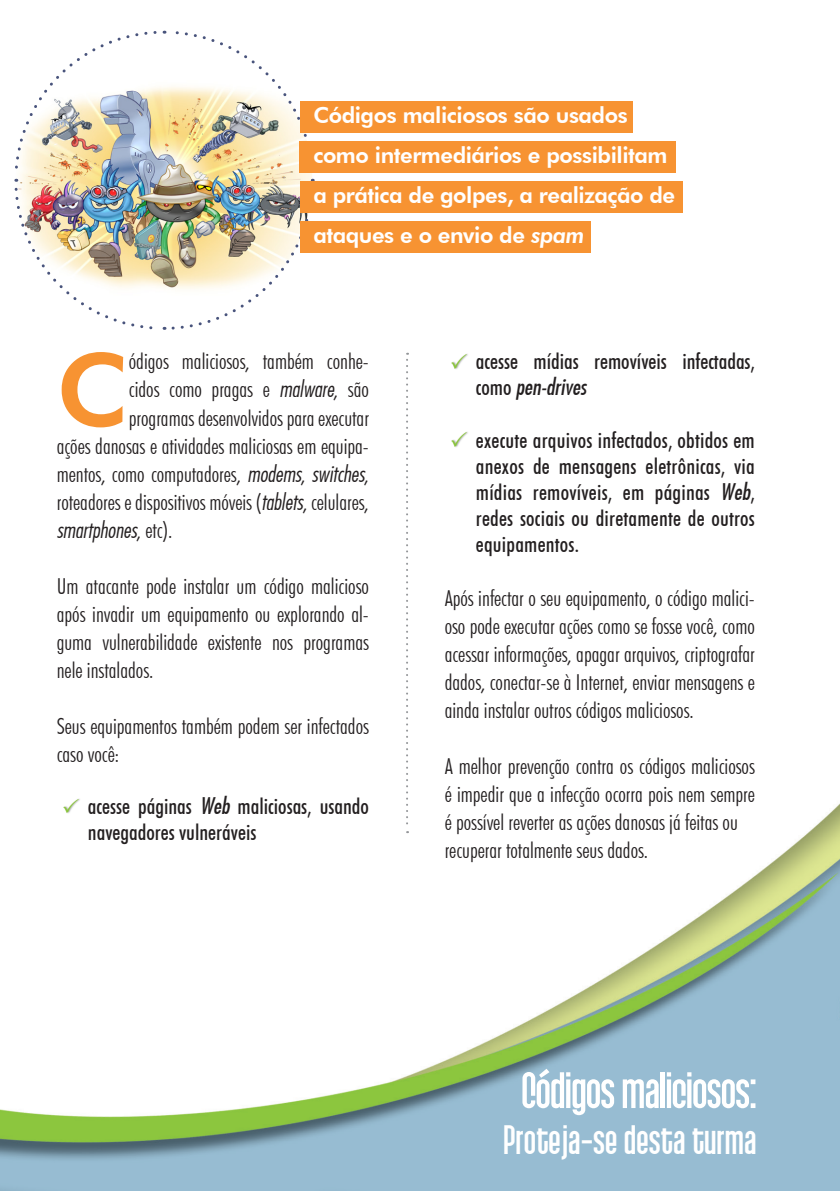
<style>
.page{position:relative;width:840px;height:1191px;background:#fff}
.page>*{position:absolute;margin:0;border:0;box-sizing:border-box;transform-origin:0 0}
.t1{font:800 100.4px "Futura BT";color:#f79332}
.t2{font:50px "Qhytsdakx";letter-spacing:-.02em;color:#fff}
.t3{font:40px "Qhytsdakx";color:#fff}
.t4{font:300 condensed 22px/28px "Futura BT";color:#231f20;text-align:justify}
.t5{font:500 condensed 22px/26px "Futura BT";color:#231f20}
.t6{font:800 22px/40px "Futura BT";letter-spacing:-.02em;color:#fff}
.t7{font:22px "Futura Lt Cn BT Italic";color:#231f20}
.s1{font-style:italic}
.s2{font-family:"Futura Lt Cn BT Italic";font-weight:400;font-stretch:normal}
.s3{font-family:"Futura BT";font-weight:300;font-stretch:condensed}
.s4{font-family:"Futura Md Cn BT Italic";font-weight:400;font-stretch:normal}
</style>
<div class="page">
<img style="left:0;top:804px;width:839px;height:387px">
<img style="left:14px;top:30px;width:301px;height:300px">
<div style="left:300px;top:101px;width:332px;height:31px;background:#f79332"></div>
<div style="left:300px;top:141px;width:375px;height:31px;background:#f79332"></div>
<div style="left:300px;top:181px;width:381px;height:31px;background:#f79332"></div>
<div style="left:300px;top:221px;width:290px;height:32px;background:#f79332"></div>
<svg style="left:406px;top:353px;width:2px;height:480px"></svg>
<img style="left:63px;top:799px;width:17px;height:15px">
<img style="left:451px;top:354px;width:17px;height:15px">
<img style="left:451px;top:432px;width:17px;height:15px">
<p class="t6" style="left:313px;top:95px;width:363px">Códigos maliciosos são usados como intermediários e possibilitam a prática de golpes, a realização de ataques e o envio de <span class="s1">spam</span></p>
<p class="t1" style="left:57px;top:329px;width:74px">C</p>
<p class="t4" style="left:129px;top:347px;width:241px">ódigos maliciosos, também conhe-</p>
<p class="t4" style="left:129px;top:375px;width:241px">cidos como pragas e <span class="s2">malware</span>, são</p>
<p class="t4" style="left:129px;top:403px;width:241px">programas desenvolvidos para executar</p>
<p class="t4" style="left:57px;top:431px;width:313px">ações danosas e atividades maliciosas em equipa-</p>
<p class="t4" style="left:57px;top:459px;width:313px">mentos, como computadores, <span class="s2">modems</span>, <span class="s2">switches</span>,</p>
<p class="t4" style="left:57px;top:487px;width:313px">roteadores e dispositivos móveis (<span class="s2">tablets</span>, celulares,</p>
<p class="t7" style="left:57px;top:515px;width:117px">smartphones<span class="s3">, etc).</span></p>
<p class="t4" style="left:57px;top:571px;width:313px">Um atacante pode instalar um código malicioso após invadir um equipamento ou explorando al&shy;guma vulnerabilidade existente nos programas nele instalados.</p>
<p class="t4" style="left:57px;top:711px;width:313px">Seus equipamentos também podem ser infectados caso você:</p>
<p class="t5" style="left:88px;top:792px;width:282px">acesse páginas <span class="s4">Web</span> maliciosas, usando navegadores vulneráveis</p>
<p class="t5" style="left:475px;top:348px;width:280px">acesse mídias removíveis infectadas, como <span class="s4">pen-drives</span></p>
<p class="t5" style="left:475px;top:426px;width:280px;text-align:justify">execute arquivos infectados, obtidos em anexos de mensagens eletrônicas, via mídias removíveis, em páginas <span class="s4">Web</span>, redes sociais ou diretamente de outros equipamentos.</p>
<p class="t4" style="left:444px;top:583px;width:311px">Após infectar o seu equipamento, o código malici&shy;oso pode executar ações como se fosse você, como acessar informações, apagar arquivos, criptografar dados, conectar-se à Internet, enviar mensagens e ainda instalar outros códigos maliciosos.</p>
<p class="t4" style="left:444px;top:751px;width:311px">A melhor prevenção contra os códigos maliciosos é impedir que a infecção ocorra pois nem sempre é possível reverter as ações danosas já feitas ou</p>
<p class="t4" style="left:444px;top:835px;width:205px">recuperar totalmente seus dados.</p>
<p class="t2" style="left:521px;top:1057px;width:237px">Códigos maliciosos:</p>
<p class="t3" style="left:503px;top:1113px;width:254px">Proteja-se desta turma</p>
</div>
